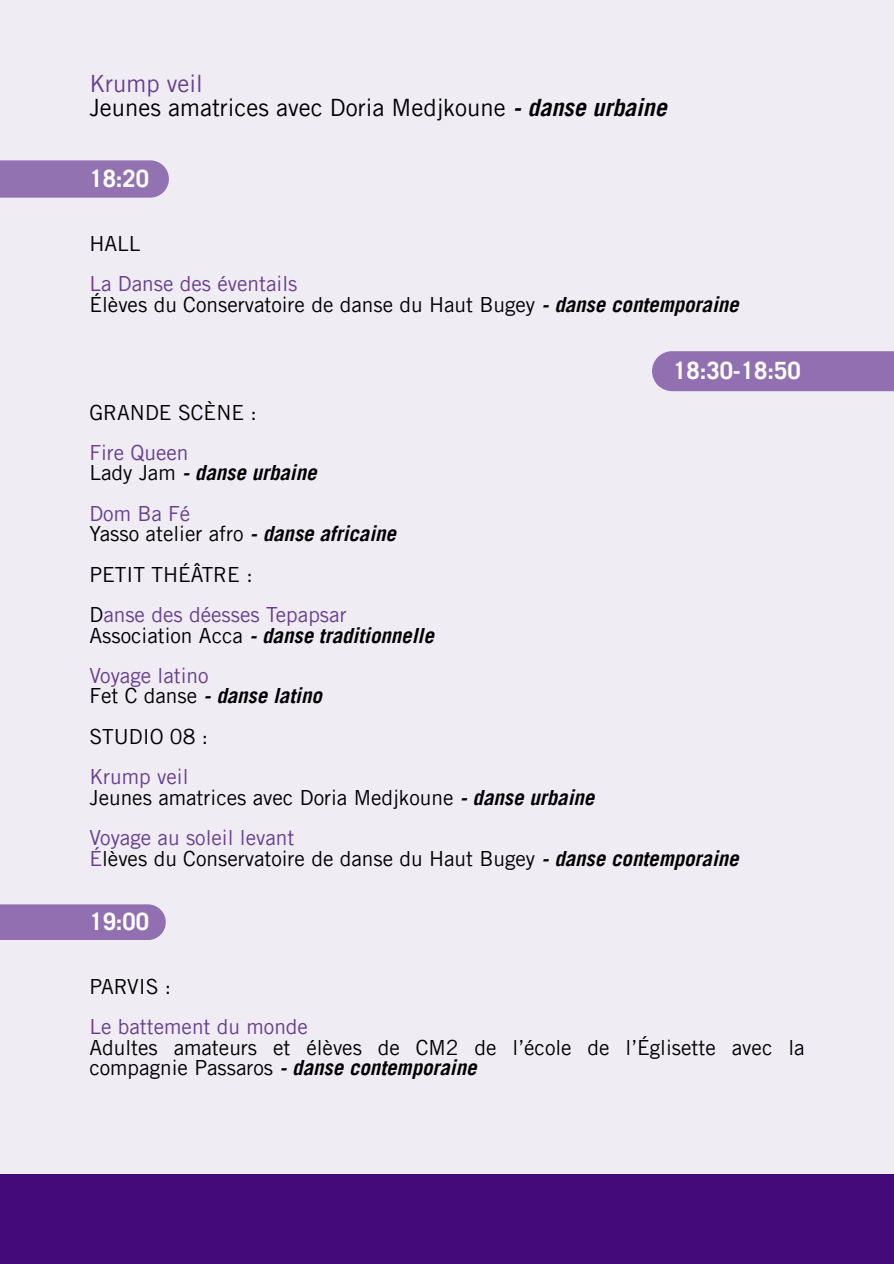
<style>
.page{position:relative;width:894px;height:1264px;background:#fff}
.page>*{position:absolute;margin:0;border:0;box-sizing:border-box;transform-origin:0 0}
.t1{font:23.85px/23.7px "Trade Gothic LT Pro";color:#000}
.t2{font:700 23.85px "Trade Gothic LT Pro";color:#fff}
.t3{font:20.85px/20.2px "Trade Gothic LT Pro";color:#000}
.t4{font:italic 700 20.85px/20.2px "Trade Gothic LT Pro";color:#000}
.t5{font:20.85px/40.5px "Trade Gothic LT Pro";color:#683e92}
.s1{color:#683e92}
.s2{font-weight:700;font-style:italic}
.s3{font-weight:400;font-style:normal;color:#683e92}
.s4{font-weight:400;font-style:normal}
.s5{color:#000}
</style>
<div class="page">
<div style="left:0;top:0;width:893px;height:1174px;background:#efecf3"></div>
<div style="left:0;top:160px;width:169px;height:38px;background:#9372b1"></div>
<div style="left:651px;top:351px;width:242px;height:40px;background:#916fb0"></div>
<div style="left:0;top:904px;width:166px;height:36px;background:#916fb0"></div>
<div style="left:0;top:1174px;width:893px;height:89px;background:#440a7a"></div>
<p class="t1" style="left:89px;top:75px;width:578px"><span class="s1">Krump veil<br></span>Jeunes amatrices avec Doria Medjkoune <span class="s2">- danse urbaine</span></p>
<p class="t2" style="left:89px;top:169px;width:61px">18:20</p>
<p class="t3" style="left:89px;top:236px;width:52px">HALL</p>
<p class="t3" style="left:89px;top:276px;width:650px"><span class="s1">La Danse des éventails<br></span>Élèves du Conservatoire de danse du Haut Bugey <span class="s2">- danse contemporaine</span></p>
<p class="t2" style="left:673px;top:362px;width:129px">18:30-18:50</p>
<p class="t3" style="left:89px;top:405px;width:169px">GRANDE SCÈNE :</p>
<p class="t4" style="left:89px;top:445px;width:229px"><span class="s3">Fire Queen<br></span><span class="s4">Lady Jam</span> - danse urbaine</p>
<p class="t3" style="left:89px;top:506px;width:308px"><span class="s1">Dom Ba Fé<br></span>Yasso atelier afro <span class="s2">- danse africaine</span></p>
<p class="t5" style="left:89px;top:557px;width:259px"><span class="s5">PETIT THÉÂTRE :<br>D</span>anse des déesses Tepapsar</p>
<p class="t4" style="left:89px;top:617px;width:346px;line-height:40.5px"><span class="s4">Association Acca</span> - danse traditionnelle<br><span class="s3">Voyage latino</span></p>
<p class="t3" style="left:89px;top:678px;width:234px;line-height:40.5px">Fet C danse <span class="s2">- danse latino<br></span>STUDIO 08 :</p>
<p class="t3" style="left:89px;top:769px;width:506px"><span class="s1">Krump veil<br></span>Jeunes amatrices avec Doria Medjkoune <span class="s2">- danse urbaine</span></p>
<p class="t3" style="left:89px;top:830px;width:650px"><span class="s1">Voyage au soleil levant<br>É</span>lèves du Conservatoire de danse du Haut Bugey <span class="s2">- danse contemporaine</span></p>
<p class="t2" style="left:89px;top:912px;width:61px">19:00</p>
<p class="t3" style="left:89px;top:979px;width:83px">PARVIS :</p>
<p class="t5" style="left:89px;top:1009px;width:220px">Le battement du monde</p>
<p class="t3" style="left:89px;top:1039px;width:716px">Adultes amateurs et élèves de CM2 de l’école de l’Églisette avec la compagnie Passaros <span class="s2">- danse contemporaine</span></p>
</div>
